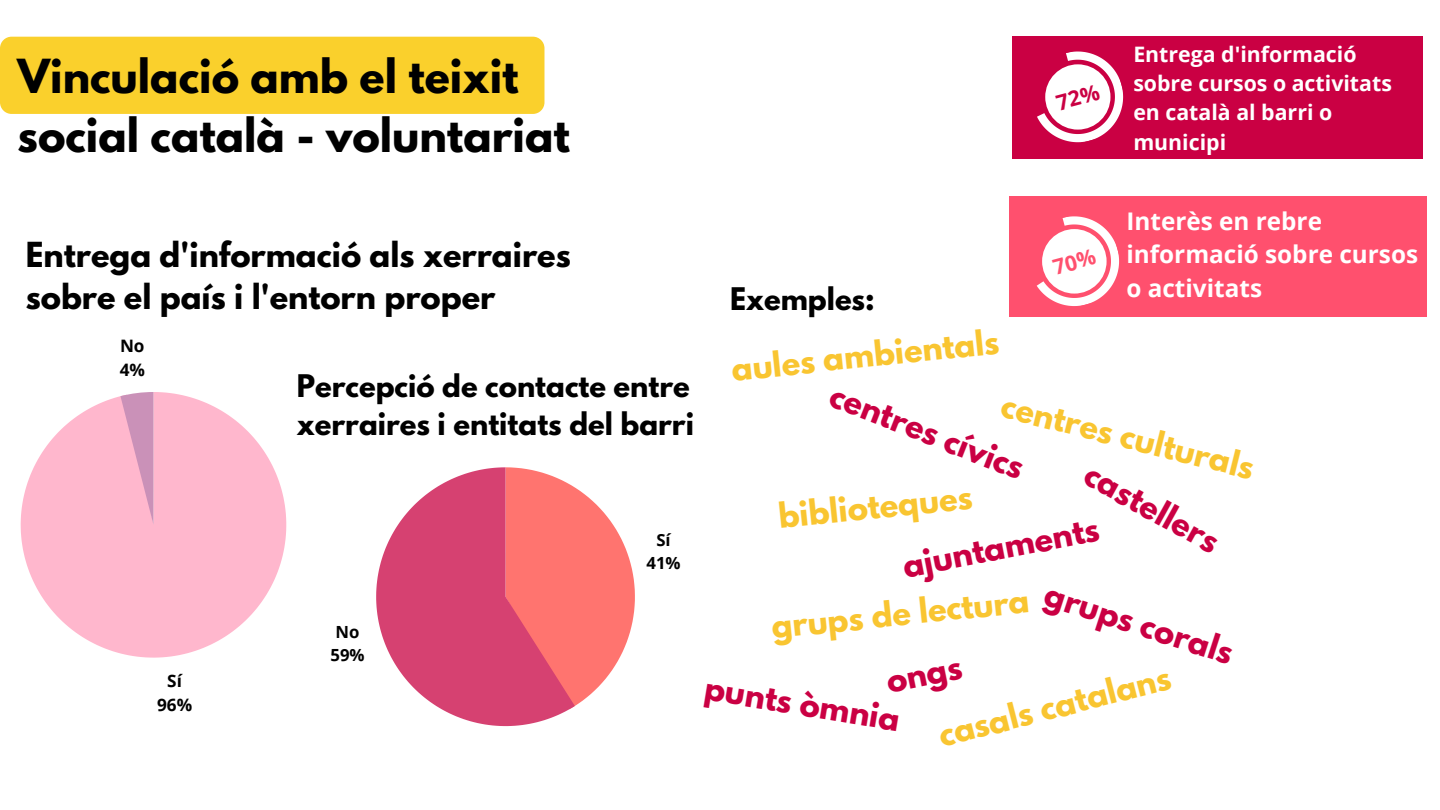
<style>
.page{position:relative;width:1440px;height:810px;background:#fff}
.page>*{position:absolute;margin:0;border:0;box-sizing:border-box;transform-origin:0 0}
.t1{font:700 41.6px/58.2px "League Spartan";color:#000}
.t2{font:700 30.6px "League Spartan";color:#f9c531}
.t3{font:700 30.6px "League Spartan";color:#ca0043}
.t4{font:700 30.6px/42.8px "League Spartan";color:#000}
.t5{font:700 27.6px/38.2px "League Spartan";color:#000}
.t6{font:700 24.3px/33.6px "Open Sans";color:#fff}
.t7{font:700 21.3px/29.2px "Open Sans";color:#fff}
.t8{font:700 17.2px/23.9px "Open Sans";color:#000;text-align:center}
.t9{font:700 16.7px/23.3px "Open Sans";color:#000;text-align:center}
</style>
<div class="page">
<div style="left:0;top:37px;width:544px;height:77px;background:#fad02c;border-radius:12px"></div>
<svg style="left:21px;top:392px;width:265px;height:266px;fill:#ffb7cd"></svg>
<svg style="left:120px;top:392px;width:34px;height:133px;background:#e4a5c3"></svg>
<svg style="left:376px;top:467px;width:194px;height:259px;fill:#d64171"></svg>
<svg style="left:506px;top:467px;width:129px;height:242px"></svg>
<div style="left:1012px;top:37px;width:411px;height:122px;background:#ca0043"></div>
<div style="left:1009px;top:196px;width:417px;height:121px;background:#ff506e"></div>
<svg style="left:1037px;top:51px;width:87px;height:92px"></svg>
<svg style="left:1036px;top:216px;width:84px;height:90px"></svg>
<h1 class="t1" style="left:18px;top:53px;width:554px">Vinculació amb el teixit social català - voluntariat</h1>
<p class="t7" style="left:1133px;top:39px;width:260px">Entrega d'informació sobre cursos o activitats en català al barri o municipi</p>
<p class="t4" style="left:26px;top:237px;width:546px">Entrega d'informació als xerraires sobre el país i l'entorn proper</p>
<p class="t8" style="left:120px;top:333px;width:27px;text-align:left">No<br>4%</p>
<p class="t8" style="left:157px;top:669px;width:37px">Sí<br>96%</p>
<p class="t5" style="left:297px;top:371px;width:399px">Percepció de contacte entre xerraires i entitats del barri</p>
<p class="t9" style="left:330px;top:619px;width:36px">No<br>59%</p>
<p class="t9" style="left:646px;top:528px;width:36px">Sí<br>41%</p>
<p class="t5" style="left:730px;top:283px;width:146px">Exemples:</p>
<p class="t2" style="left:730px;top:354px;width:270px;rotate:-6deg">aules ambientals</p>
<p class="t6" style="left:1126px;top:204px;width:293px">Interès en rebre informació sobre cursos o activitats</p>
<p class="t3" style="left:837px;top:380px;width:207px;rotate:21deg">centres cívics</p>
<p class="t2" style="left:1006px;top:390px;width:261px;rotate:14deg">centres culturals</p>
<p class="t3" style="left:1095px;top:458px;width:150px;rotate:29deg">castel ers</p>
<p class="t2" style="left:777px;top:501px;width:196px;rotate:-6deg">biblioteques</p>
<p class="t3" style="left:900px;top:551px;width:201px;rotate:-11deg">ajuntaments</p>
<p class="t3" style="left:1051px;top:578px;width:197px;rotate:18deg">grups corals</p>
<p class="t2" style="left:770px;top:611px;width:260px;rotate:-6deg">grups de lectura</p>
<p class="t3" style="left:883px;top:666px;width:78px;rotate:-12deg">ongs</p>
<p class="t3" style="left:707px;top:672px;width:199px;rotate:9deg">punts òmnia</p>
<p class="t2" style="left:935px;top:720px;width:240px;rotate:-14deg">casals catalans</p>
</div>
